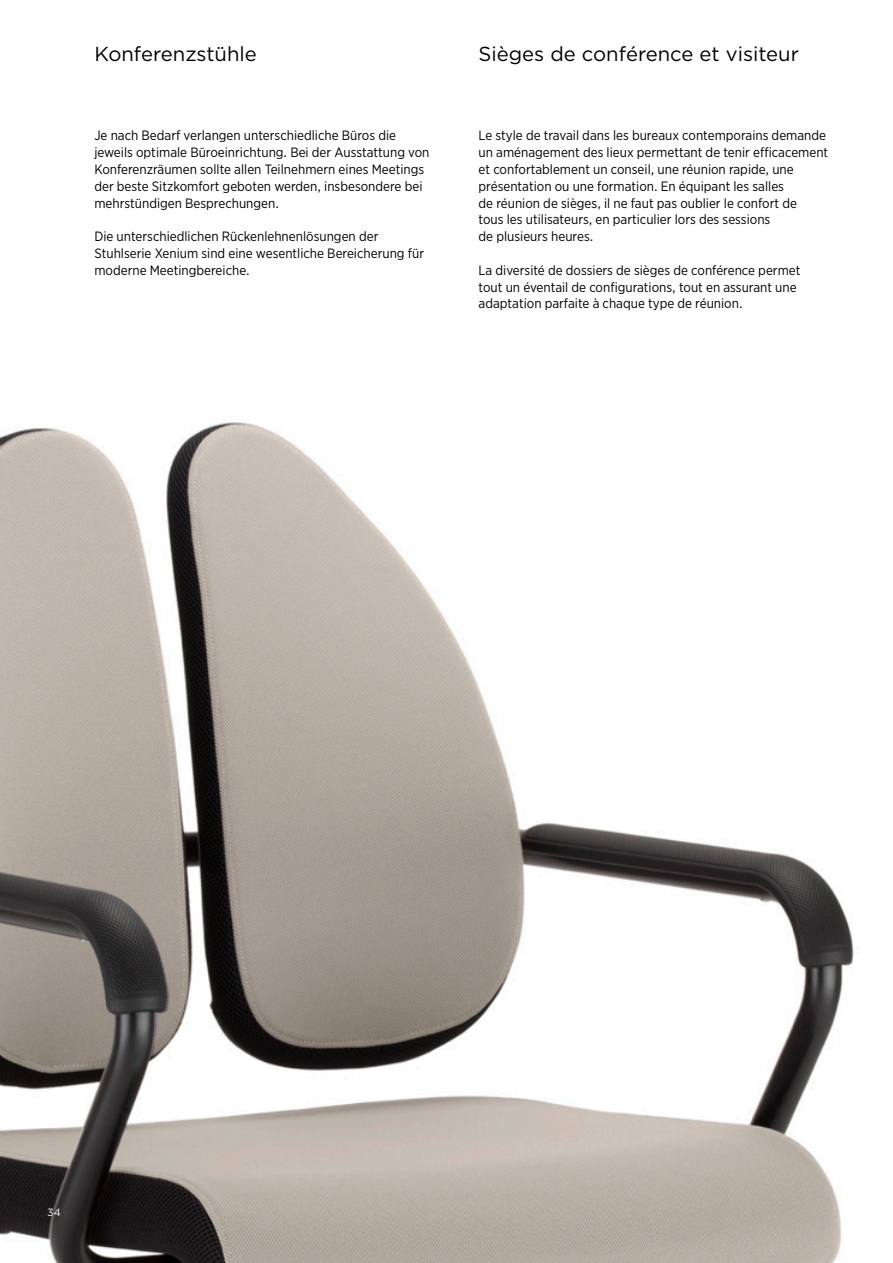
<style>
.page{position:relative;width:893px;height:1263px;background:#fff}
.page>*{position:absolute;margin:0;border:0;box-sizing:border-box;transform-origin:0 0}
.HEAD_13_5_EN{font:20.25px "Gotham";color:#000}
.TXT_PL_9{font:13.5px/16.8px "Gotham Narrow";color:#000}
.t1{font:10.5px "Gotham";color:#fff}
</style>
<div class="page">
<img style="left:0;top:422px;width:854px;height:841px">
<p class="HEAD_13_5_EN" style="left:94px;top:41px;width:164px">Konferenzstühle</p>
<p class="HEAD_13_5_EN" style="left:479px;top:41px;width:322px">Sièges de conférence et visiteur</p>
<p class="TXT_PL_9" style="left:94px;top:127px;width:337px">Je nach Bedarf verlangen unterschiedliche Büros die jeweils optimale Büroeinrichtung. Bei der Ausstattung von Konferenzräumen sollte allen Teilnehmern eines Meetings der beste Sitzkomfort geboten werden, insbesondere bei mehrstündigen Besprechungen.</p>
<p class="TXT_PL_9" style="left:94px;top:228px;width:331px">Die unterschiedlichen Rückenlehnenlösungen der<br>Stuhlserie Xenium sind eine wesentliche Bereicherung für moderne Meetingbereiche.</p>
<p class="TXT_PL_9" style="left:479px;top:127px;width:351px">Le style de travail dans les bureaux contemporains demande un aménagement des lieux permettant de tenir efficacement et confortablement un conseil, une réunion rapide, une présentation ou une formation. En équipant les salles<br>de réunion de sièges, il ne faut pas oublier le confort de<br>tous les utilisateurs, en particulier lors des sessions<br>de plusieurs heures.</p>
<p class="TXT_PL_9" style="left:479px;top:261px;width:323px">La diversité de dossiers de sièges de conférence permet tout un éventail de configurations, tout en assurant une adaptation parfaite à chaque type de réunion.</p>
<p class="t1" style="left:47px;top:1205px;width:15px">34</p>
</div>
